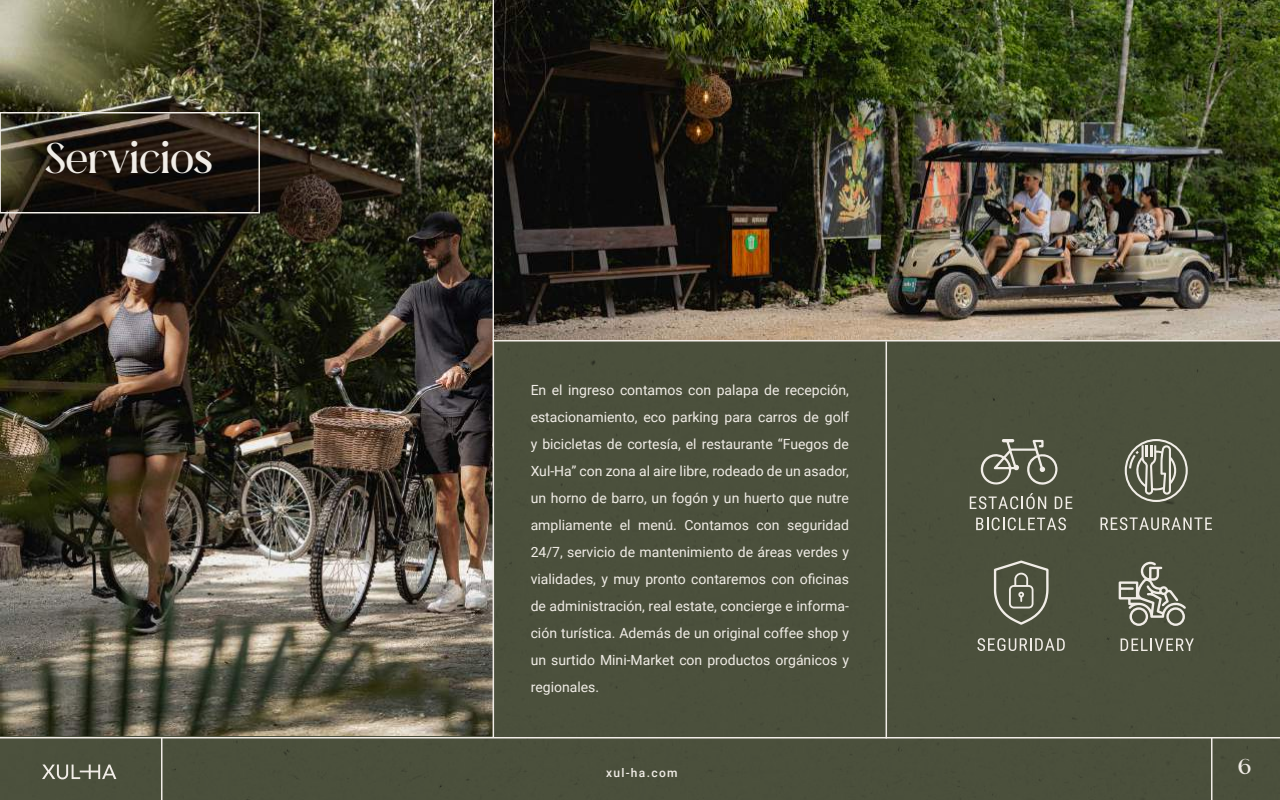
<style>
.page{position:relative;width:1280px;height:800px;background:#4b503c}
.page>*{position:absolute;margin:0;border:0;box-sizing:border-box;transform-origin:0 0}
.t1{font:40px "Minakoe";color:#f1ede7}
.t2{font:20px "Minakoe";color:#f1ede7}
.t3{font:14px/27px "Roboto";color:#f1ede7;text-align:justify}
.t4{font:500 12px "Roboto";letter-spacing:.11em;color:#f1ede7}
</style>
<div class="page">
<hr style="left:0;top:737px;width:1280px;height:1px;background:#f2ede8">
<hr style="left:161px;top:738px;width:1px;height:62px;background:#f2ede8">
<hr style="left:1211px;top:738px;width:1px;height:62px;background:#f2ede8">
<svg style="left:42px;top:765px;width:74px;height:14px"></svg>
<img style="left:1px;top:0;width:492px;height:736px">
<hr style="left:493px;top:0;width:1px;height:738px;background:#f1ede7">
<hr style="left:493px;top:340px;width:787px;height:2px;background:#f1ede7">
<hr style="left:886px;top:342px;width:1px;height:396px;background:#f1ede7">
<svg style="left:0;top:112px;width:260px;height:102px;background:#2f281f"></svg>
<img style="left:494px;top:0;width:786px;height:340px">
<svg style="left:1101px;top:517px;width:111px;height:13px"></svg>
<svg style="left:1125px;top:439px;width:63px;height:63px;background:#787a6a"></svg>
<svg style="left:970px;top:493px;width:76px;height:16px"></svg>
<svg style="left:1055px;top:497px;width:17px;height:12px"></svg>
<svg style="left:976px;top:517px;width:90px;height:13px"></svg>
<svg style="left:979px;top:439px;width:80px;height:47px;background:#6c6f5e"></svg>
<svg style="left:977px;top:638px;width:88px;height:13px"></svg>
<svg style="left:994px;top:561px;width:55px;height:64px;background:#6a6d5c"></svg>
<svg style="left:1121px;top:638px;width:73px;height:13px"></svg>
<svg style="left:1119px;top:562px;width:67px;height:64px;background:#777969"></svg>
<h1 class="t1" style="left:45px;top:133px;width:169px">Servicios</h1>
<p class="t3" style="left:531px;top:376px;width:320px">En el ingreso contamos con palapa de recepción, estacionamiento, eco parking para carros de golf y bicicletas de cortesía, el restaurante “Fuegos de Xul-Ha” con zona al aire libre, rodeado de un asador, un horno de barro, un fogón y un huerto que nutre ampliamente el menú. Contamos con seguridad 24/7, servicio de mantenimiento de áreas verdes y vialidades, y muy pronto contaremos con oficinas de administración, real estate, concierge e informa&shy;ción turística. Además de un original coffee shop y un surtido Mini-Market con productos orgánicos y regionales.</p>
<p class="t4" style="left:606px;top:764px;width:73px">xul-ha.com</p>
<h2 class="t2" style="left:1238px;top:754px;width:14px">6</h2>
</div>
